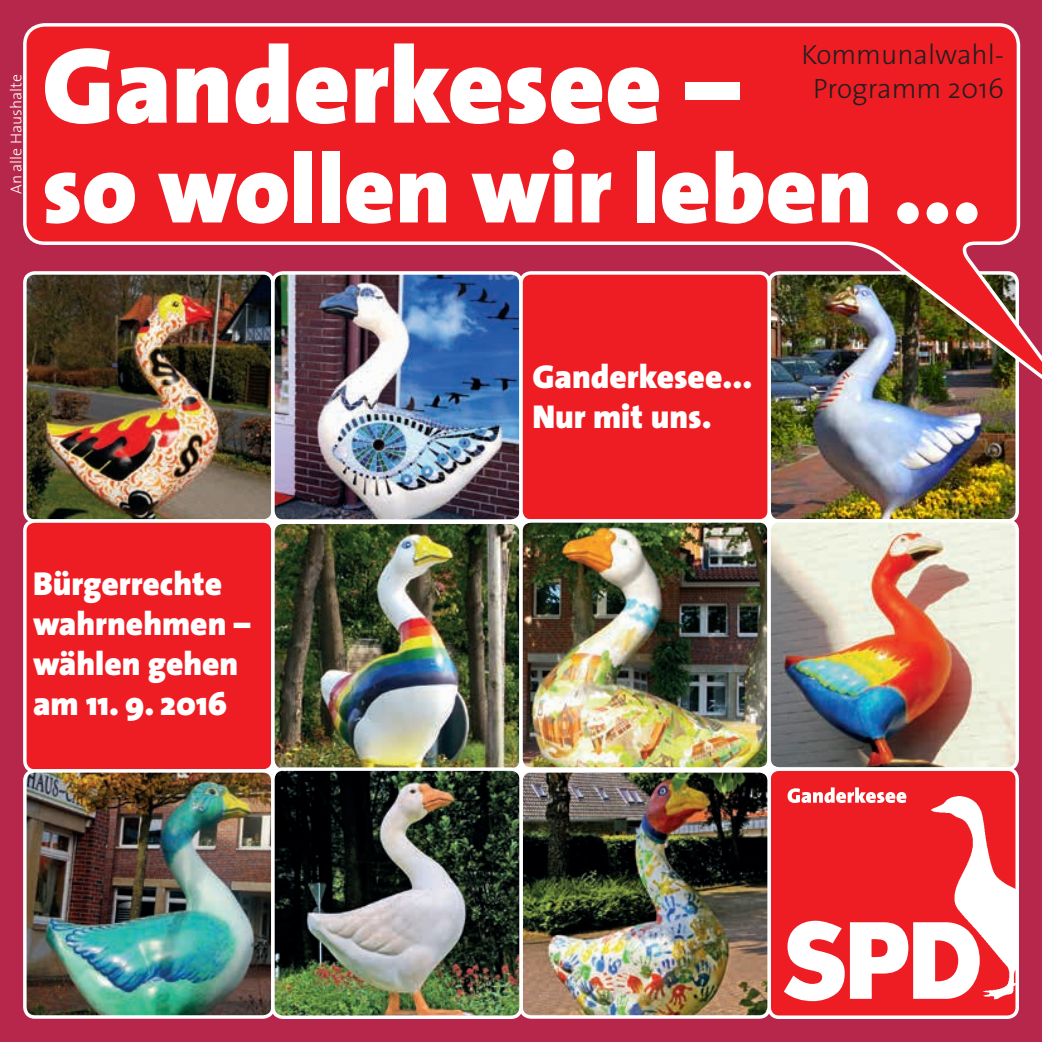
<style>
.page{position:relative;width:1042px;height:1042px;background:#b6274b}
.page>*{position:absolute;margin:0;border:0;box-sizing:border-box;transform-origin:0 0}
.t1{font:900 108.5px "The Sans";color:#fff}
.t2{font:900 98px "The Sans";color:#fff}
.t3{font:900 33.25px/39.9px "The Sans";color:#fff}
.t4{font:300 28px/33.6px "The Sans";color:#231f20;text-align:center}
.t5{font:300 15.75px "The Sans";color:#fff}
</style>
<div class="page">
<img style="left:769px;top:400px;width:245px;height:121px">
<div style="left:772px;top:772px;width:242px;height:242px;background:#ee1d23"></div>
<svg style="left:850px;top:922px;width:81px;height:77px;background:#fabdbf"></svg>
<svg style="left:784px;top:920px;width:60px;height:81px;background:#f8adaf"></svg>
<div style="left:767px;top:767px;width:252px;height:252px;border:4px solid #fff;border-radius:10px"></div>
<img style="left:931px;top:794px;width:86px;height:205px">
<img style="left:28px;top:400px;width:493px;height:121px">
<div style="left:521px;top:273px;width:248px;height:248px;background:#ee1d23;border-radius:10px"></div>
<div style="left:519px;top:271px;width:252px;height:252px;border:4px solid #fff;border-radius:10px"></div>
<div style="left:25px;top:521px;width:248px;height:250px;background:#ee1d23;border-radius:10px"></div>
<div style="left:23px;top:519px;width:252px;height:254px;border:4px solid #fff;border-radius:10px"></div>
<img style="left:273px;top:521px;width:743px;height:249px">
<div style="left:271px;top:520px;width:252px;height:252px;border:4px solid #fff;border-radius:10px"></div>
<div style="left:519px;top:519px;width:252px;height:252px;border:4px solid #fff;border-radius:10px"></div>
<div style="left:767px;top:519px;width:252px;height:251px;border:4px solid #fff;border-radius:10px"></div>
<img style="left:27px;top:771px;width:246px;height:246px">
<div style="left:23px;top:769px;width:252px;height:249px;border:4px solid #fff;border-radius:10px"></div>
<img style="left:521px;top:771px;width:248px;height:246px">
<div style="left:519px;top:769px;width:252px;height:249px;border:4px solid #fff;border-radius:10px"></div>
<img style="left:273px;top:769px;width:248px;height:245px">
<div style="left:271px;top:767px;width:252px;height:252px;border:4px solid #fff;border-radius:10px"></div>
<img style="left:23px;top:23px;width:1019px;height:377px">
<svg style="left:787px;top:787px;width:119px;height:16px;background:#f68b8e"></svg>
<p class="t5" style="left:3px;top:194px;width:121px;rotate:-90deg">An alle Haushalte</p>
<h1 class="t1" style="left:42px;top:-6px;width:699px">Ganderkesee –</h1>
<h2 class="t2" style="left:42px;top:106px;width:941px">so wollen wir leben ...</h2>
<p class="t4" style="left:801px;top:37px;width:204px">Kommunalwahl-<br>Programm 2016</p>
<p class="t3" style="left:532px;top:356px;width:221px">Ganderkesee...<br>Nur mit uns.</p>
<p class="t3" style="left:33px;top:563px;width:219px">Bürgerrechte wahrnehmen – wählen gehen am 11. 9. 2016</p>
</div>
